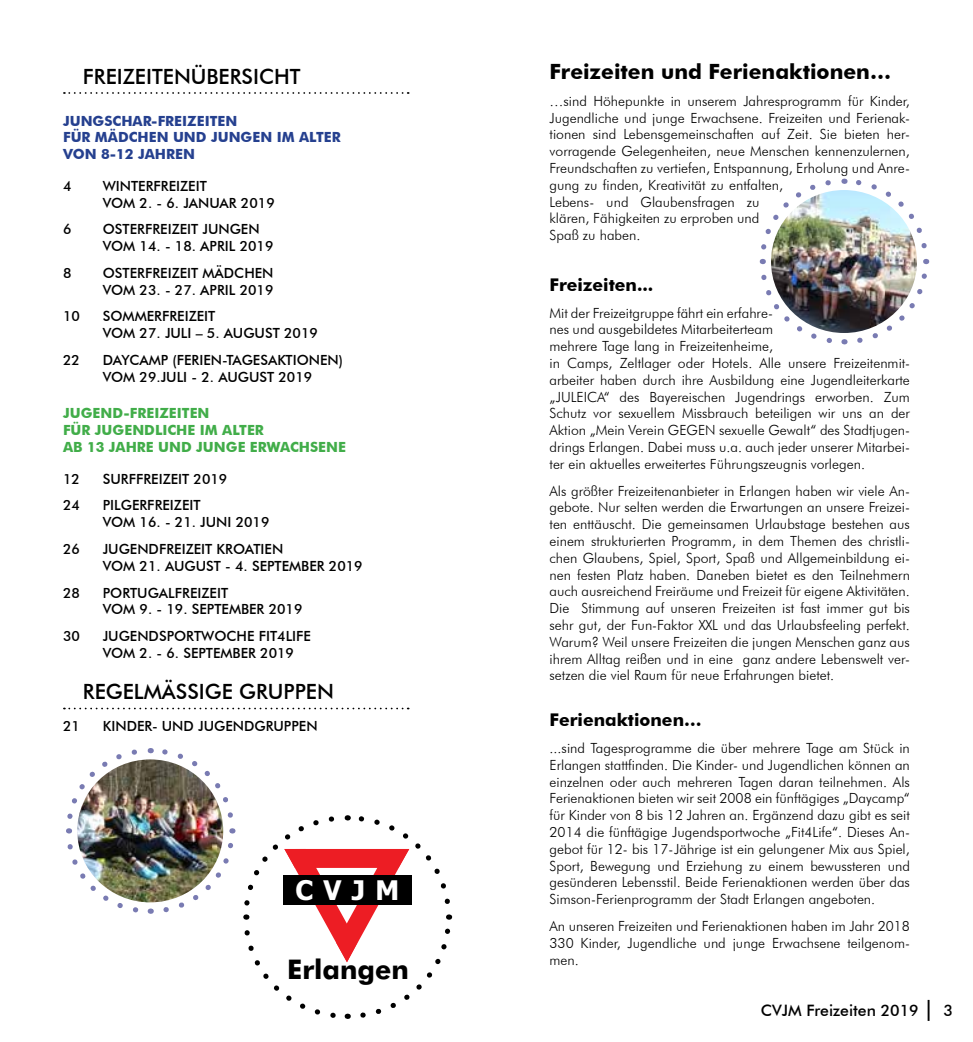
<style>
.page{position:relative;width:973px;height:1042px;background:#fff}
.page>*{position:absolute;margin:0;border:0;box-sizing:border-box;transform-origin:0 0}
.t1{font:700 27.12px "Futura BT";color:#000}
.t2{font:700 27.12px "Tahoma";color:#fff}
.t3{font:500 21px "Futura BT";color:#000}
.t4{font:700 21px "Futura BT";color:#000}
.t5{font:700 17.5px "Futura BT";color:#000}
.t6{font:500 15.75px "Futura BT";color:#000}
.t7{font:300 14px/16.8px "Futura BT";color:#000;text-align:justify}
.t8{font:500 14px/16.8px "Futura BT";color:#000}
.t9{font:700 14px/16.8px "Futura BT";color:#41ad49}
.t10{font:700 14px/16.8px "Futura BT";color:#25408f}
.s1{font-size:21px}
</style>
<div class="page">
<svg style="left:64px;top:92px;width:344px;height:2px"></svg>
<svg style="left:64px;top:707px;width:344px;height:2px"></svg>
<svg style="left:857px;top:259px;width:73px;height:84px"></svg>
<svg style="left:843px;top:178px;width:84px;height:74px"></svg>
<svg style="left:759px;top:180px;width:72px;height:84px"></svg>
<svg style="left:761px;top:274px;width:83px;height:71px"></svg>
<img style="left:770px;top:190px;width:146px;height:143px">
<svg style="left:66px;top:748px;width:387px;height:271px"></svg>
<img style="left:77px;top:759px;width:146px;height:143px">
<h2 class="t3" style="left:83px;top:64px;width:219px">FREIZEITENÜBERSICHT</h2>
<p class="t10" style="left:63px;top:112px;width:279px">JUNGSCHAR-FREIZEITEN<br>FÜR MÄDCHEN UND JUNGEN IM ALTER<br>VON 8-12 JAHREN</p>
<p class="t8" style="left:63px;top:177px;width:10px">4</p>
<p class="t8" style="left:103px;top:177px;width:173px">WINTERFREIZEIT<br>VOM 2. - 6. JANUAR 2019</p>
<p class="t8" style="left:63px;top:221px;width:10px">6</p>
<p class="t8" style="left:103px;top:221px;width:172px">OSTERFREIZEIT JUNGEN<br>VOM 14. - 18. APRIL 2019</p>
<p class="t8" style="left:63px;top:264px;width:10px">8</p>
<p class="t8" style="left:103px;top:264px;width:172px">OSTERFREIZEIT MÄDCHEN<br>VOM 23. - 27. APRIL 2019</p>
<p class="t8" style="left:63px;top:308px;width:18px">10</p>
<p class="t8" style="left:103px;top:308px;width:217px">SOMMERFREIZEIT<br>VOM 27. JULI – 5. AUGUST 2019</p>
<p class="t8" style="left:63px;top:351px;width:18px">22</p>
<p class="t8" style="left:103px;top:351px;width:242px">DAYCAMP (FERIEN-TAGESAKTIONEN)<br>VOM 29.JULI - 2. AUGUST 2019</p>
<p class="t9" style="left:63px;top:405px;width:284px">JUGEND-FREIZEITEN<br>FÜR JUGENDLICHE IM ALTER<br>AB 13 JAHRE UND JUNGE ERWACHSENE</p>
<p class="t8" style="left:63px;top:470px;width:18px">12</p>
<p class="t8" style="left:103px;top:470px;width:126px">SURFFREIZEIT 2019</p>
<p class="t8" style="left:63px;top:497px;width:18px">24</p>
<p class="t8" style="left:103px;top:497px;width:168px">PILGERFREIZEIT<br>VOM 16. - 21. JUNI 2019</p>
<p class="t8" style="left:63px;top:540px;width:18px">26</p>
<p class="t8" style="left:103px;top:540px;width:261px">JUGENDFREIZEIT KROATIEN<br>VOM 21. AUGUST - 4. SEPTEMBER 2019</p>
<p class="t8" style="left:63px;top:584px;width:18px">28</p>
<p class="t8" style="left:103px;top:584px;width:201px">PORTUGALFREIZEIT<br>VOM 9. - 19. SEPTEMBER 2019</p>
<p class="t8" style="left:63px;top:627px;width:18px">30</p>
<p class="t8" style="left:103px;top:627px;width:210px">JUGENDSPORTWOCHE FIT4LIFE<br>VOM 2. - 6. SEPTEMBER 2019</p>
<h2 class="t3" style="left:83px;top:679px;width:252px">REGELMÄSSIGE GRUPPEN</h2>
<p class="t8" style="left:63px;top:717px;width:18px">21</p>
<p class="t8" style="left:103px;top:717px;width:216px">KINDER- UND JUGENDGRUPPEN</p>
<h1 class="t2" style="left:295px;top:874px;width:105px">CVJM</h1>
<h1 class="t1" style="left:287px;top:953px;width:123px">Erlangen</h1>
<h2 class="t4" style="left:549px;top:59px;width:343px">Freizeiten und Ferienaktionen…</h2>
<p class="t7" style="left:549px;top:92px;width:362px;text-align:left">…sind Höhepunkte in unserem Jahresprogramm für Kinder, Jugendliche und junge Erwachsene. Freizeiten und Ferienak&shy;tionen sind Lebensgemeinschaften auf Zeit. Sie bieten her&shy;vorragende Gelegenheiten, neue Menschen kennenzulernen, Freundschaften zu vertiefen, Entspannung, Erholung und Anre&shy;gung zu finden, Kreativität zu entfalten,<br>Lebens- und Glaubensfragen zu<br>klären, Fähigkeiten zu erproben und<br>Spaß zu haben.</p>
<p class="t5" style="left:549px;top:274px;width:105px">Freizeiten...</p>
<p class="t7" style="left:549px;top:304px;width:362px;text-align:left">Mit der Freizeitgruppe fährt ein erfahre-<br>nes und ausgebildetes Mitarbeiterteam<br>mehrere Tage lang in Freizeitenheime,<br>in Camps, Zeltlager oder Hotels. Alle unsere Freizeitenmit&shy;arbeiter haben durch ihre Ausbildung eine Jugendleiterkarte „JULEICA“ des Bayereischen Jugendrings erworben. Zum Schutz vor sexuellem Missbrauch beteiligen wir uns an der Aktion „Mein Verein GEGEN sexuelle Gewalt“ des Stadtjugen&shy;drings Erlangen. Dabei muss u.a. auch jeder unserer Mitarbei&shy;ter ein aktuelles erweitertes Führungszeugnis vorlegen.</p>
<p class="t7" style="left:549px;top:482px;width:362px">Als größter Freizeitenanbieter in Erlangen haben wir viele An&shy;gebote. Nur selten werden die Erwartungen an unsere Freizei&shy;ten enttäuscht. Die gemeinsamen Urlaubstage bestehen aus einem strukturierten Programm, in dem Themen des christli&shy;chen Glaubens, Spiel, Sport, Spaß und Allgemeinbildung ei&shy;nen festen Platz haben. Daneben bietet es den Teilnehmern auch ausreichend Freiräume und Freizeit für eigene Aktivitäten.<br>Die Stimmung auf unseren Freizeiten ist fast immer gut bis sehr gut, der Fun-Faktor XXL und das Urlaubsfeeling perfekt.<br>Warum? Weil unsere Freizeiten die jungen Menschen ganz aus ihrem Alltag reißen und in eine ganz andere Lebenswelt ver&shy;setzen die viel Raum für neue Erfahrungen bietet.</p>
<p class="t5" style="left:549px;top:709px;width:153px">Ferienaktionen…</p>
<p class="t7" style="left:549px;top:739px;width:362px">...sind Tagesprogramme die über mehrere Tage am Stück in Erlangen stattfinden. Die Kinder- und Jugendlichen können an einzelnen oder auch mehreren Tagen daran teilnehmen. Als Ferienaktionen bieten wir seit 2008 ein fünftägiges „Daycamp“ für Kinder von 8 bis 12 Jahren an. Ergänzend dazu gibt es seit 2014 die fünftägige Jugendsportwoche „Fit4Life“. Dieses An&shy;gebot für 12- bis 17-Jährige ist ein gelungener Mix aus Spiel, Sport, Bewegung und Erziehung zu einem bewussteren und gesünderen Lebensstil. Beide Ferienaktionen werden über das Simson-Ferienprogramm der Stadt Erlangen angeboten.</p>
<p class="t7" style="left:549px;top:917px;width:362px">An unseren Freizeiten und Ferienaktionen haben im Jahr 2018<br>330 Kinder, Jugendliche und junge Erwachsene teilgenom&shy;men.</p>
<p class="t6" style="left:760px;top:1001px;width:194px">CVJM Freizeiten 2019 <span class="s1">|</span> 3</p>
</div>
